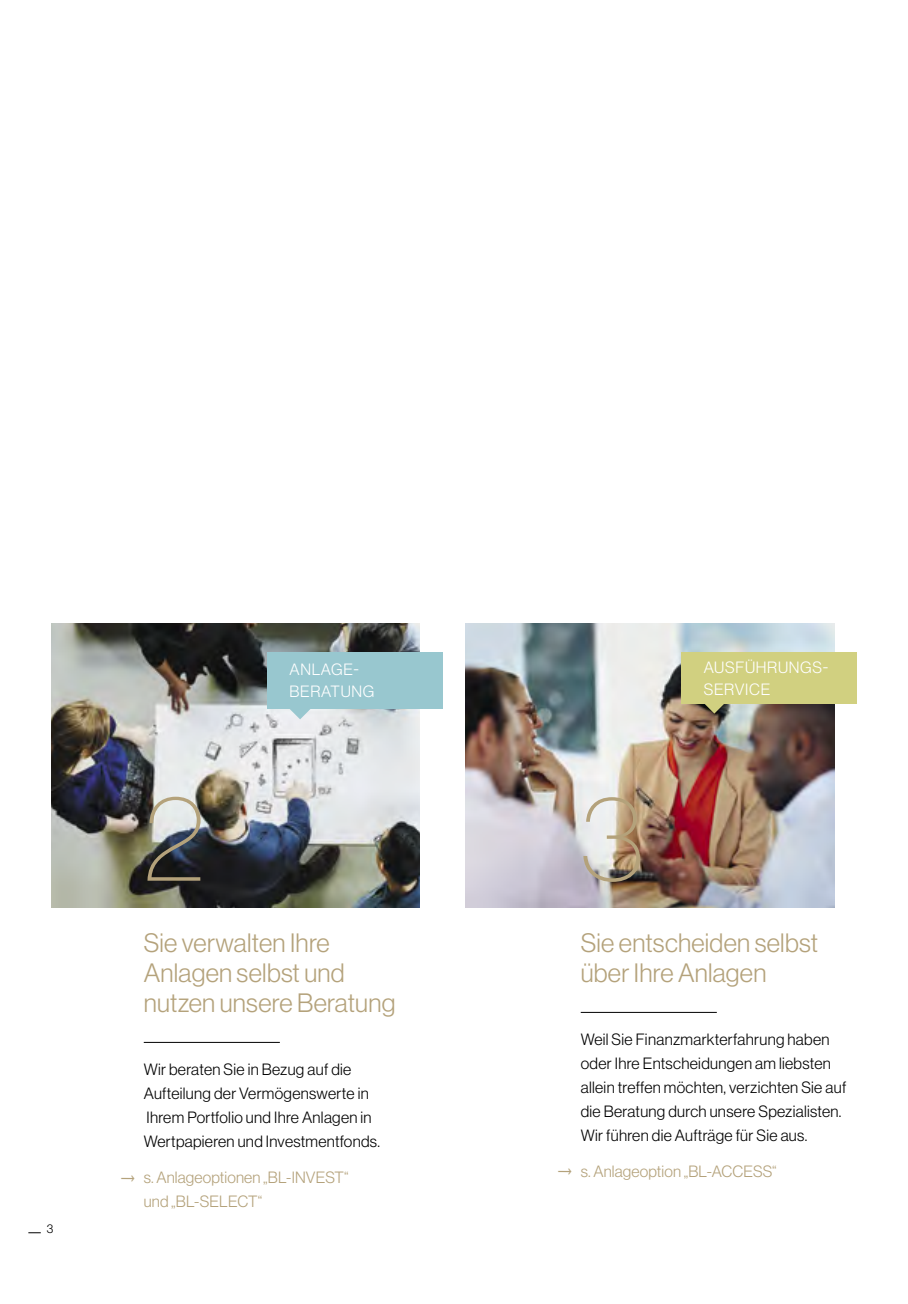
<style>
.page{position:relative;width:908px;height:1304px;background:#fff}
.page>*{position:absolute;margin:0;border:0;box-sizing:border-box;transform-origin:0 0}
.t1{font:120px "N Haas Grotesk DS Pro 25 Th";color:#b4a27b}
.t2{font:26px/30px "N Haas Grotesk DS Pro 45 Lt";letter-spacing:.01em;color:#b4a27b}
.t3{font:16px/24px "N Haas Grotesk DS Pro 45 Lt";letter-spacing:.02em;color:#000}
.t4{font:16px/24px "N Haas Grotesk DS Pro 45 Lt";letter-spacing:.01em;color:#b4a27b}
.t5{font:16px/22px "N Haas Grotesk DS Pro 45 Lt";letter-spacing:.04em;color:#fff}
.t6{font:11.8px "N Haas Grotesk DS Pro 45 Lt";color:#000}
</style>
<div class="page">
<img style="left:51px;top:624px;width:369px;height:283px">
<img style="left:465px;top:624px;width:368px;height:283px">
<hr style="left:580px;top:1012px;width:136px;height:1px;background:#000">
<hr style="left:144px;top:1042px;width:136px;height:1px;background:#000">
<svg style="left:703px;top:703px;width:21px;height:11px"></svg>
<div style="left:680px;top:652px;width:176px;height:51px;background:#d1d080"></div>
<div style="left:266px;top:652px;width:176px;height:56px;background:#98c7cf"></div>
<svg style="left:289px;top:708px;width:21px;height:11px"></svg>
<svg style="left:28px;top:1232px;width:13px;height:1px"></svg>
<p class="t6" style="left:47px;top:1223px;width:8px">3</p>
<h1 class="t1" style="left:144px;top:771px;width:63px">2</h1>
<p class="t5" style="left:289px;top:659px;width:86px">ANLAGE-<br>BERATUNG</p>
<h2 class="t2" style="left:144px;top:928px;width:253px">Sie verwalten Ihre<br>Anlagen selbst und nutzen unsere Beratung</h2>
<p class="t3" style="left:144px;top:1058px;width:238px">Wir beraten Sie in Bezug auf die Aufteilung der Vermögenswerte in Ihrem Portfolio und Ihre Anlagen in Wertpapieren und Investmentfonds.</p>
<p class="t4" style="left:144px;top:1165px;width:206px">s. Anlageoptionen „BL-INVEST“ und „BL-SELECT“</p>
<h1 class="t1" style="left:580px;top:771px;width:65px">3</h1>
<p class="t5" style="left:703px;top:656px;width:126px">AUSFÜHRUNGS-<br>SERVICE</p>
<h2 class="t2" style="left:580px;top:928px;width:239px">Sie entscheiden selbst über Ihre Anlagen</h2>
<p class="t3" style="left:580px;top:1028px;width:267px">Weil Sie Finanzmarkterfahrung haben oder Ihre Entscheidungen am liebsten allein treffen möchten, verzichten Sie auf die Beratung durch unsere Spezialisten.<br>Wir führen die Aufträge für Sie aus.</p>
<p class="t4" style="left:580px;top:1159px;width:197px">s. Anlageoption „BL-ACCESS“</p>
</div>
